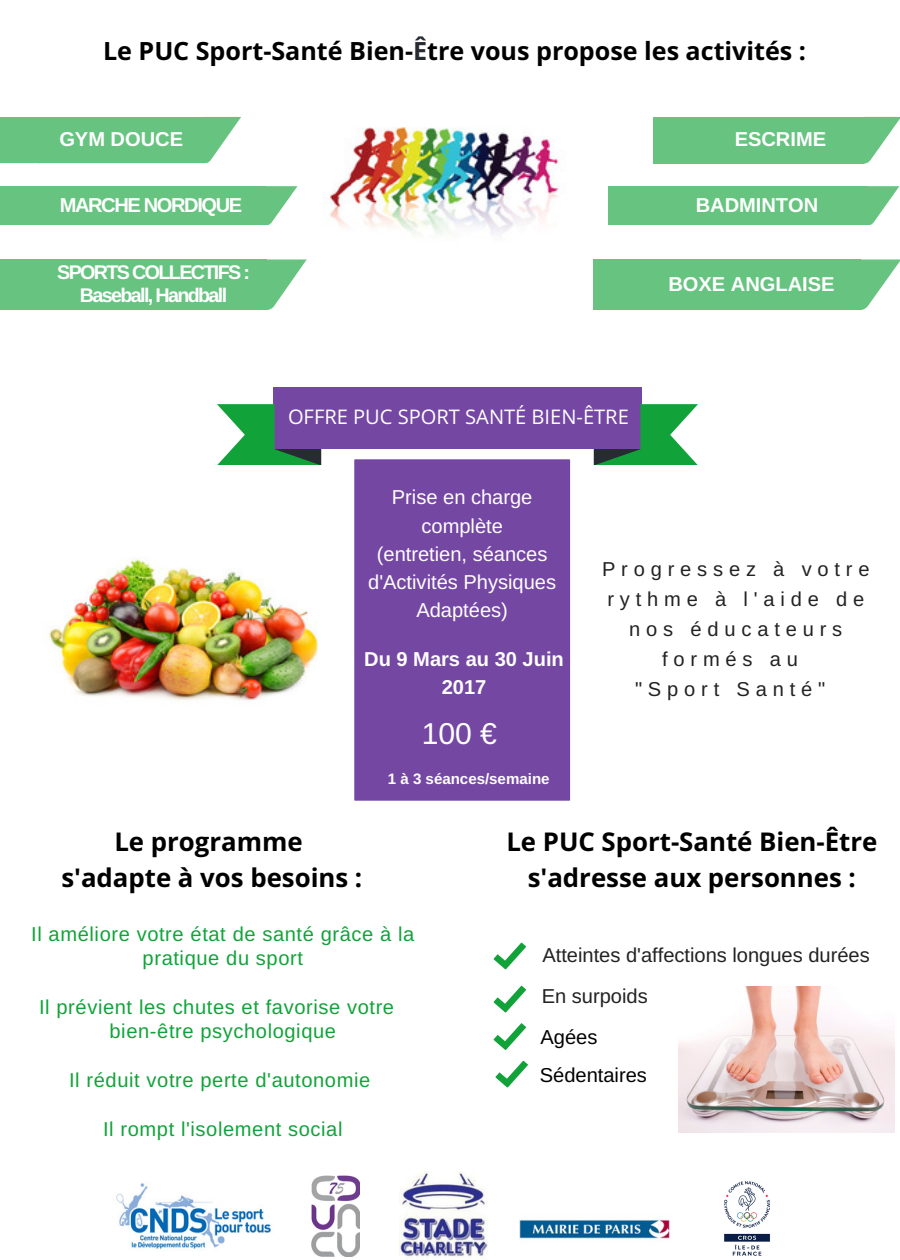
<style>
.page{position:relative;width:900px;height:1260px;background:#fff}
.page>*{position:absolute;margin:0;border:0;box-sizing:border-box;transform-origin:0 0}
.t1{font:30.25px "Arimo";color:#fff}
.t2{font:700 25.75px/35.5px "Open Sans";color:#000;text-align:center}
.t3{font:700 25.25px "Open Sans";color:#000}
.t4{font:20px/24.5px "Arimo";letter-spacing:.03em;color:#11a339;text-align:center}
.t5{font:20px/28px "Arimo";color:#fff;text-align:center}
.t6{font:20px/30px "Arimo";letter-spacing:.29em;color:#222;text-align:center}
.t7{font:700 20px/28px "Arimo";color:#fff;text-align:center}
.t8{font:20px/41.2px "Arimo";color:#222}
.t9{font:20px "Open Sans";color:#fff}
.t10{font:20px "Arimo";color:#000}
.t11{font:700 20px "Arimo";letter-spacing:-.07em;color:#fff}
.t12{font:700 19.75px/22.5px "Arimo";letter-spacing:-.085em;color:#fff;text-align:center}
.t13{font:700 15px "Arimo";color:#fff}
.s1{color:#272c33}
</style>
<div class="page">
<img style="left:49px;top:557px;width:269px;height:146px">
<img style="left:679px;top:986px;width:215px;height:146px">
<svg style="left:495px;top:1060px;width:33px;height:28px"></svg>
<svg style="left:493px;top:1023px;width:34px;height:27px"></svg>
<svg style="left:493px;top:985px;width:33px;height:28px"></svg>
<svg style="left:493px;top:942px;width:34px;height:28px"></svg>
<img style="left:329px;top:127px;width:230px;height:108px">
<div style="left:354px;top:459px;width:217px;height:342px;background:#7447a3"></div>
<div style="left:273px;top:387px;width:369px;height:62px;background:#7447a3"></div>
<svg style="left:217px;top:404px;width:104px;height:61px"></svg>
<svg style="left:594px;top:404px;width:104px;height:61px"></svg>
<img style="left:116px;top:1183px;width:156px;height:68px">
<img style="left:519px;top:1219px;width:150px;height:20px">
<img style="left:399px;top:1172px;width:88px;height:88px">
<svg style="left:39px;top:117px;width:202px;height:46px"></svg>
<div style="left:0;top:117px;width:39px;height:46px;background:#66c480"></div>
<div style="left:38px;top:259px;width:229px;height:50px;background:#66c480"></div>
<svg style="left:267px;top:259px;width:40px;height:50px"></svg>
<div style="left:0;top:259px;width:39px;height:50px;background:#66c480"></div>
<div style="left:641px;top:259px;width:219px;height:50px;background:#66c480"></div>
<svg style="left:860px;top:259px;width:40px;height:50px"></svg>
<div style="left:593px;top:259px;width:49px;height:50px;background:#66c480"></div>
<div style="left:645px;top:186px;width:223px;height:39px;background:#66c480"></div>
<svg style="left:868px;top:186px;width:31px;height:39px"></svg>
<div style="left:608px;top:186px;width:38px;height:39px;background:#66c480"></div>
<div style="left:34px;top:186px;width:232px;height:39px;background:#66c480"></div>
<svg style="left:266px;top:186px;width:32px;height:39px"></svg>
<div style="left:0;top:186px;width:35px;height:39px;background:#66c480"></div>
<img style="left:311px;top:1176px;width:49px;height:80px">
<div style="left:697px;top:117px;width:167px;height:46px;background:#66c480"></div>
<svg style="left:864px;top:117px;width:36px;height:46px"></svg>
<div style="left:653px;top:117px;width:45px;height:46px;background:#66c480"></div>
<img style="left:724px;top:1181px;width:46px;height:75px">
<p class="t3" style="left:103px;top:33px;width:705px">Le PUC Sport-Santé Bien-<span class="s1">Ê</span>tre vous propose les activités :</p>
<p class="t7" style="left:59px;top:125px;width:125px">GYM DOUCE</p>
<p class="t7" style="left:735px;top:125px;width:93px">ESCRIME</p>
<p class="t11" style="left:60px;top:194px;width:184px">MARCHE NORDIQUE</p>
<p class="t7" style="left:696px;top:191px;width:124px">BADMINTON</p>
<p class="t12" style="left:57px;top:261px;width:194px">SPORTS COLLECTIFS :<br>Baseball, Handball</p>
<p class="t7" style="left:668px;top:270px;width:168px">BOXE ANGLAISE</p>
<p class="t9" style="left:288px;top:402px;width:342px">OFFRE PUC SPORT SANTÉ BIEN-ÊTRE</p>
<p class="t5" style="left:368px;top:483px;width:189px">Prise en charge complète<br>(entretien, séances d'Activités Physiques<br>Adaptées)</p>
<p class="t7" style="left:364px;top:645px;width:201px">Du 9 Mars au 30 Juin<br>2017</p>
<h1 class="t1" style="left:422px;top:717px;width:77px">100 €</h1>
<p class="t13" style="left:388px;top:770px;width:163px">1 à 3 séances/semaine</p>
<p class="t6" style="left:602px;top:554px;width:269px">Progressez à votre rythme à l'aide de nos éducateurs formés au<br>"Sport Santé"</p>
<p class="t2" style="left:61px;top:824px;width:302px">Le programme s'adapte à vos besoins :</p>
<p class="t4" style="left:31px;top:921px;width:385px">Il améliore votre état de santé grâce à la pratique du sport</p>
<p class="t4" style="left:110px;top:995px;width:286px;text-align:left;text-indent:-70px">Il prévient les chutes et favorise votre bien-être psychologique</p>
<p class="t4" style="left:69px;top:1068px;width:303px">Il réduit votre perte d'autonomie</p>
<p class="t4" style="left:103px;top:1116px;width:241px">Il rompt l'isolement social</p>
<p class="t2" style="left:506px;top:824px;width:373px">Le PUC Sport-Santé Bien-Être s'adresse aux personnes :</p>
<p class="t8" style="left:542px;top:934px;width:330px">Atteintes d'affections longues durées<br>En surpoids</p>
<p class="t10" style="left:541px;top:1026px;width:58px">Agées</p>
<p class="t10" style="left:540px;top:1064px;width:109px">Sédentaires</p>
</div>
